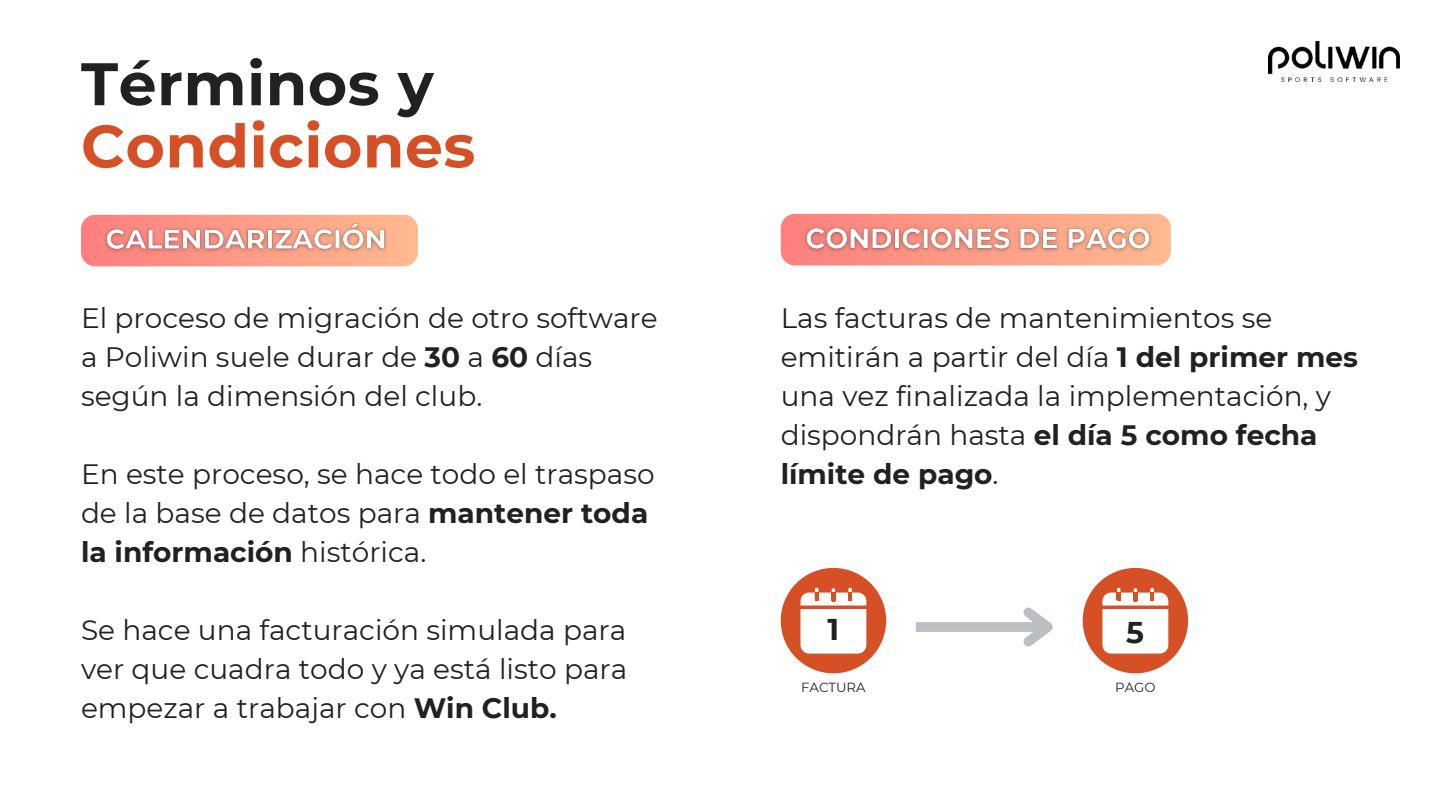
<style>
.page{position:relative;width:1440px;height:810px;background:#fff}
.page>*{position:absolute;margin:0;border:0;box-sizing:border-box;transform-origin:0 0}
.t1{font:700 60px "Montserrat";letter-spacing:.01em;color:#d55025}
.t2{font:700 60px "Montserrat";letter-spacing:.01em;color:#212121}
.t3{font:700 30px "Montserrat";color:#212121}
.t4{font:28px/39px "Montserrat";color:#212121}
.t5{font:13.2px "Montserrat";color:#212121}
.s1{font-weight:700}
</style>
<div class="page">
<svg style="left:781px;top:568px;width:105px;height:105px"></svg>
<svg style="left:1083px;top:568px;width:105px;height:105px"></svg>
<div style="left:916px;top:622px;width:132px;height:10px;background:#bbbfc4"></div>
<svg style="left:1023px;top:607px;width:30px;height:40px"></svg>
<div style="left:81px;top:215px;width:337px;height:51px;background:linear-gradient(to right,#ff7f7f,#ffba90);border-radius:14px"></div>
<img style="left:99px;top:217px;width:293px;height:41px">
<div style="left:781px;top:214px;width:390px;height:51px;background:linear-gradient(to right,#ff7f7f,#ffba90);border-radius:14px"></div>
<img style="left:799px;top:222px;width:357px;height:35px">
<img style="left:1268px;top:41px;width:132px;height:40px">
<h1 class="t2" style="left:81px;top:47px;width:354px">Términos y</h1>
<h1 class="t1" style="left:81px;top:109px;width:396px">Condiciones</h1>
<p class="t4" style="left:81px;top:299px;width:578px">El proceso de migración de otro software a Poliwin suele durar de <span class="s1">30</span> a <span class="s1">60</span> días según la dimensión del club.</p>
<p class="t4" style="left:81px;top:455px;width:575px">En este proceso, se hace todo el traspaso de la base de datos para <span class="s1">mantener toda la información</span> histórica.</p>
<p class="t4" style="left:81px;top:611px;width:548px;text-align:justify">Se hace una facturación simulada para ver que cuadra todo y ya está listo para empezar a trabajar con <span class="s1">Win Club.</span></p>
<p class="t4" style="left:781px;top:299px;width:579px">Las facturas de mantenimientos se emitirán a partir del día <span class="s1">1 del primer mes </span>una vez finalizada la implementación, y dispondrán hasta <span class="s1">el día 5 como fecha límite de pago</span>.</p>
<p class="t3" style="left:827px;top:611px;width:13px">1</p>
<p class="t3" style="left:1126px;top:613px;width:19px">5</p>
<p class="t5" style="left:801px;top:679px;width:66px">FACTURA</p>
<p class="t5" style="left:1115px;top:679px;width:42px">PAGO</p>
</div>
